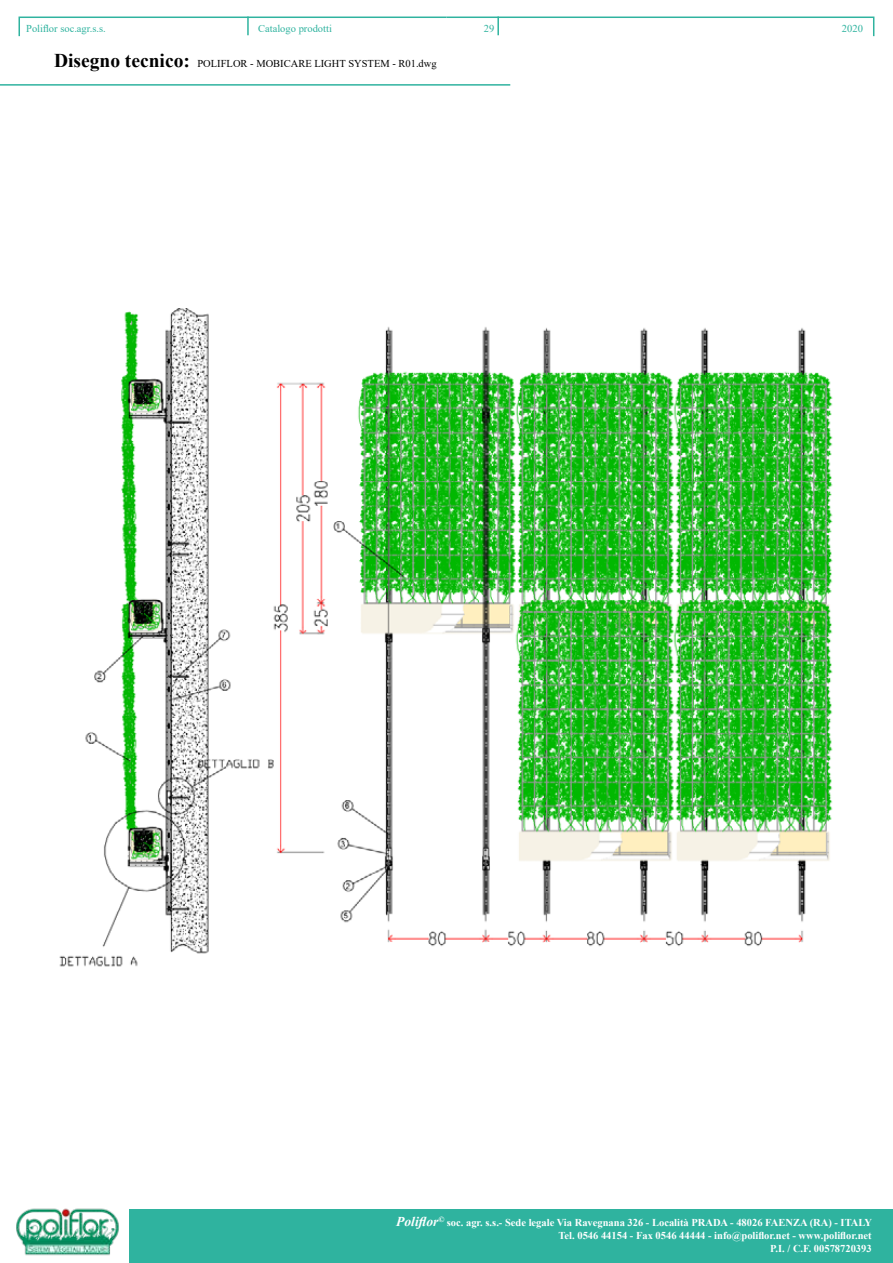
<style>
.page{position:relative;width:893px;height:1263px;background:#fff}
.page>*{position:absolute;margin:0;border:0;box-sizing:border-box;transform-origin:0 0}
.t1{font:700 10.5px/12.6px "Times New Roman";color:#fff;text-align:right}
.t2{font:10.5px "Times New Roman";color:#000}
.t3{font:10.5px "Times New Roman";color:#2fb39f}
.s1{font-weight:700;font-size:19.5px}
.s2{font-style:italic;font-size:13.5px}
</style>
<div class="page">
<div style="left:129px;top:1209px;width:764px;height:54px;background:#2fb39f"></div>
<img style="left:59px;top:308px;width:774px;height:659px">
<img style="left:16px;top:1208px;width:103px;height:48px">
<svg style="left:18px;top:16px;width:857px;height:21px"></svg>
<hr style="left:0;top:84px;width:510px;height:2px;background:#2fb39f">
<p class="t3" style="left:26px;top:21px;width:81px">Poliflor soc.agr.s.s.</p>
<p class="t3" style="left:258px;top:21px;width:75px">Catalogo prodotti</p>
<p class="t3" style="left:484px;top:21px;width:12px">29</p>
<p class="t3" style="left:842px;top:21px;width:22px">2020</p>
<p class="t2" style="left:54px;top:56px;width:384px"><span class="s1">Disegno tecnico:</span> POLIFLOR - MOBICARE LIGHT SYSTEM - R01.dwg</p>
<p class="t1" style="left:396px;top:1216px;width:477px"><span class="s2">Poliflor</span><sup>©</sup> soc. agr. s.s.- Sede legale Via Ravegnana 326 - Località PRADA - 48026 FAENZA (RA) - ITALY<br>Tel. 0546 44154 - Fax 0546 44444 - info@poliflor.net - www.poliflor.net<br>P.I. / C.F. 00578720393</p>
</div>
